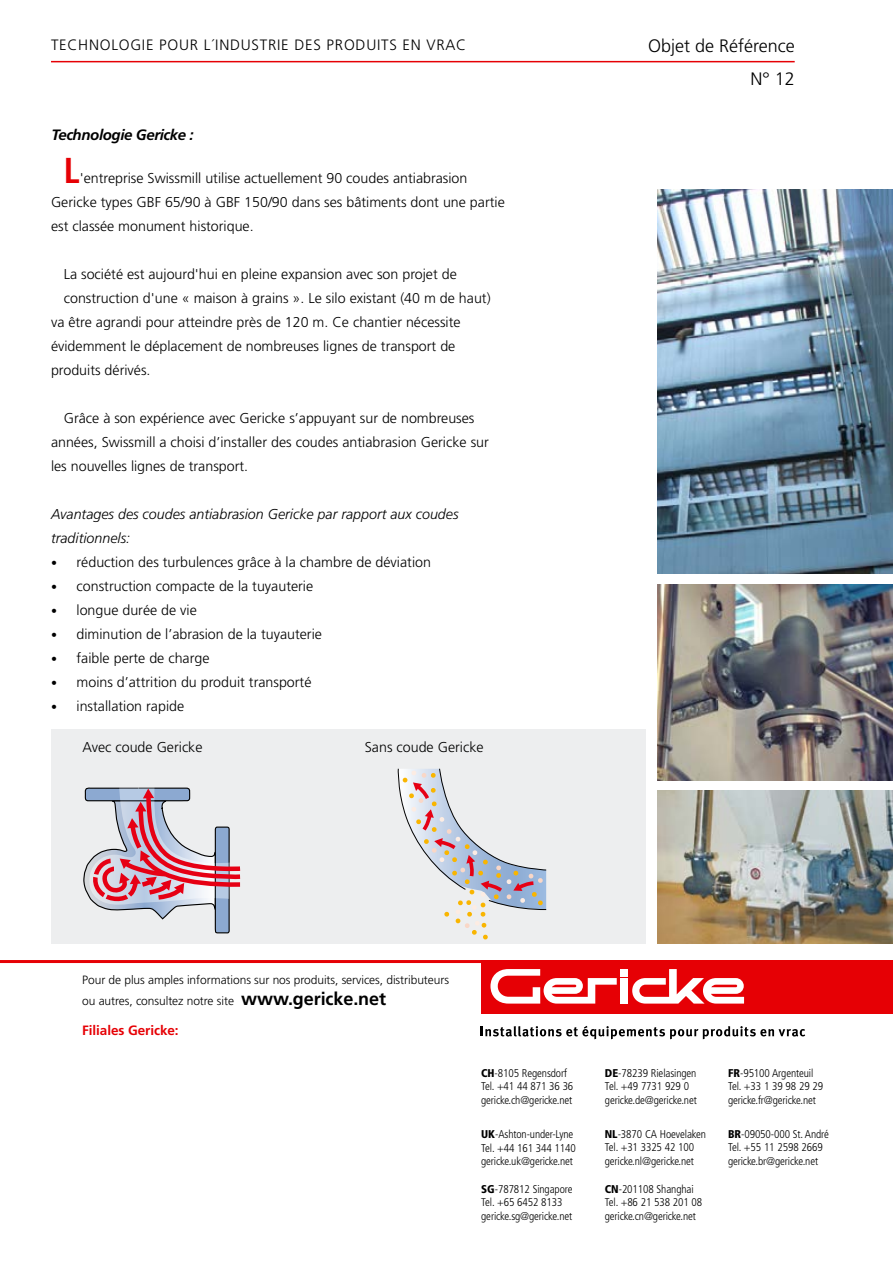
<style>
.page{position:relative;width:893px;height:1263px;background:#fff}
.page>*{position:absolute;margin:0;border:0;box-sizing:border-box;transform-origin:0 0}
.t1{font:700 condensed 36px "Frutiger";color:#e60005}
.t2{font:300 18px/33px "Frutiger";color:#000;text-align:right}
.t3{font:300 15px "Frutiger";letter-spacing:.05em;color:#000}
.t4{font:italic 700 15px "Frutiger";letter-spacing:-.025em;color:#000}
.t5{font:300 14.25px/24px "Frutiger";color:#000}
.t6{font:italic 300 14.25px/24px "Frutiger";color:#000}
.t7{font:700 13.5px "Frutiger";letter-spacing:-.005em;color:#e60005}
.t8{font:300 12px/21px "Frutiger";letter-spacing:-.005em;color:#000}
.t9{font:300 condensed 11.25px/13.5px "Frutiger";letter-spacing:-.01em;color:#000}
.s1{font-size:12px}
.s2{font-weight:700;font-size:18px}
.s3{font-weight:900}
</style>
<div class="page">
<div style="left:51px;top:729px;width:594px;height:215px;background:#edeeef"></div>
<hr style="left:51px;top:61px;width:744px;height:1px;background:#e60005">
<hr style="left:0;top:960px;width:543px;height:3px;background:#e60005">
<div style="left:481px;top:960px;width:412px;height:54px;background:#e60005"></div>
<svg style="left:490px;top:969px;width:127px;height:34px"></svg>
<div style="left:620px;top:969px;width:8px;height:7px;background:#fff"></div>
<div style="left:620px;top:978px;width:8px;height:26px;background:#fff"></div>
<svg style="left:632px;top:969px;width:112px;height:34px"></svg>
<svg style="left:481px;top:1026px;width:324px;height:13px"></svg>
<img style="left:657px;top:189px;width:236px;height:385px">
<img style="left:657px;top:585px;width:236px;height:195px">
<img style="left:657px;top:791px;width:236px;height:153px">
<svg style="left:83px;top:787px;width:158px;height:147px"></svg>
<svg style="left:397px;top:768px;width:150px;height:171px"></svg>
<p class="t3" style="left:51px;top:36px;width:417px">TECHNOLOGIE POUR L´INDUSTRIE DES PRODUITS EN VRAC</p>
<p class="t2" style="left:648px;top:30px;width:148px">Objet de Référence<br>N° 12</p>
<p class="t4" style="left:52px;top:126px;width:144px">Technologie Gericke :</p>
<h1 class="t1" style="left:64px;top:149px;width:17px">L</h1>
<p class="t5" style="left:51px;top:166px;width:455px;text-indent:29px">'entreprise Swissmill utilise actuellement 90 coudes antiabrasion<br>Gericke types GBF 65/90 à GBF 150/90 dans ses bâtiments dont une partie est classée monument historique.</p>
<p class="t5" style="left:64px;top:262px;width:395px">La société est aujourd'hui en pleine expansion avec son projet de</p>
<p class="t5" style="left:64px;top:286px;width:428px">construction d'une « maison à grains ». Le silo existant (40 m de haut)</p>
<p class="t5" style="left:51px;top:310px;width:411px">va être agrandi pour atteindre près de 120 m. Ce chantier nécessite</p>
<p class="t5" style="left:51px;top:334px;width:406px">évidemment le déplacement de nombreuses lignes de transport de</p>
<p class="t5" style="left:51px;top:358px;width:101px">produits dérivés.</p>
<p class="t5" style="left:51px;top:406px;width:439px;text-indent:13px">Grâce à son expérience avec Gericke s’appuyant sur de nombreuses années, Swissmill a choisi d’installer des coudes antiabrasion Gericke sur les nouvelles lignes de transport.</p>
<p class="t6" style="left:51px;top:502px;width:409px">Avantages des coudes antiabrasion Gericke par rapport aux coudes traditionnels:</p>
<p class="t5" style="left:51px;top:550px;width:381px"><span class="s1">•</span> réduction des turbulences grâce à la chambre de déviation</p>
<p class="t5" style="left:51px;top:574px;width:264px"><span class="s1">•</span> construction compacte de la tuyauterie</p>
<p class="t5" style="left:51px;top:598px;width:147px"><span class="s1">•</span> longue durée de vie</p>
<p class="t5" style="left:51px;top:622px;width:272px"><span class="s1">•</span> diminution de l’abrasion de la tuyauterie</p>
<p class="t5" style="left:51px;top:646px;width:160px"><span class="s1">•</span> faible perte de charge</p>
<p class="t5" style="left:51px;top:670px;width:262px"><span class="s1">•</span> moins d’attrition du produit transporté</p>
<p class="t5" style="left:51px;top:694px;width:135px"><span class="s1">•</span> installation rapide</p>
<p class="t5" style="left:82px;top:735px;width:122px">Avec coude Gericke</p>
<p class="t5" style="left:365px;top:735px;width:120px">Sans coude Gericke</p>
<p class="t8" style="left:82px;top:969px;width:368px">Pour de plus amples informations sur nos produits, services, distributeurs ou autres, consultez notre site <span class="s2">www.gericke.net</span></p>
<p class="t7" style="left:82px;top:1022px;width:98px">Filiales Gericke:</p>
<p class="t9" style="left:481px;top:1066px;width:94px"><span class="s3">CH</span>-8105 Regensdorf<br>Tel. +41 44 871 36 36 gericke.ch@gericke.net</p>
<p class="t9" style="left:728px;top:1066px;width:97px"><span class="s3">FR</span>-95100 Argenteuil<br>Tel. +33 1 39 98 29 29 gericke.fr@gericke.net</p>
<p class="t9" style="left:481px;top:1127px;width:96px"><span class="s3">UK</span>-Ashton-under-Lyne<br>Tel. +44 161 344 1140 gericke.uk@gericke.net</p>
<p class="t9" style="left:605px;top:1127px;width:103px"><span class="s3">NL</span>-3870 CA Hoevelaken<br>Tel. +31 3325 42 100 gericke.nl@gericke.net</p>
<p class="t9" style="left:481px;top:1182px;width:93px"><span class="s3">SG</span>-787812 Singapore<br>Tel. +65 6452 8133 gericke.sg@gericke.net</p>
<p class="t9" style="left:605px;top:1182px;width:99px"><span class="s3">CN</span>-201108 Shanghai<br>Tel. +86 21 538 201 08 gericke.cn@gericke.net</p>
<p class="t9" style="left:605px;top:1066px;width:93px"><span class="s3">DE</span>-78239 Rielasingen<br>Tel. +49 7731 929 0 gericke.de@gericke.net</p>
<p class="t9" style="left:728px;top:1127px;width:103px"><span class="s3">BR</span>-09050-000 St. André<br>Tel. +55 11 2598 2669 gericke.br@gericke.net</p>
</div>
